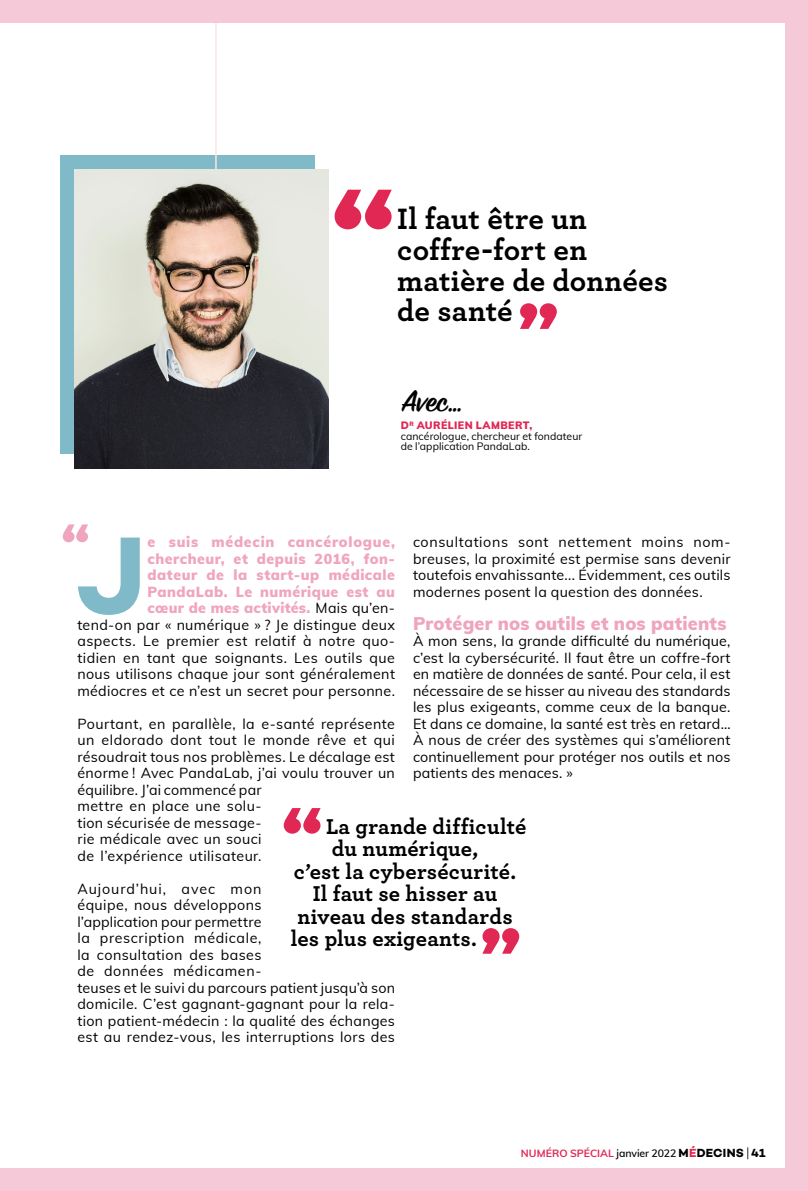
<style>
.page{position:relative;width:808px;height:1191px;background:#fff}
.page>*{position:absolute;margin:0;border:0;box-sizing:border-box;transform-origin:0 0}
.t1{font:700 111.3px "Campton";color:#80bac9}
.t2{font:600 33.3px "Sign Painter House Script";color:#000}
.t3{font:700 30.9px/30.9px "Archer";letter-spacing:.005em;color:#000}
.t4{font:700 22.5px "Archer";letter-spacing:.01em;color:#000}
.t5{font:900 18px "Muli";letter-spacing:.01em;color:#f0a5be}
.t6{font:14.25px/16.5px "Muli";letter-spacing:.025em;color:#000}
.t7{font:10.5px/10.5px "Muli";letter-spacing:.005em;color:#000}
.t8{font:700 10.5px "Muli";letter-spacing:.01em;color:#e12855}
.s1{font-weight:900;color:#e12855}
.s2{font-weight:900;color:#f0a5be}
.s3{font-weight:600;color:#000}
.s4{font-family:"Campton";font-size:12px;color:#000}
.s5{font-family:"Campton";font-size:12px}
.s6{font-family:"Interstate";font-weight:300;font-stretch:condensed;font-size:12px;color:#000}
</style>
<div class="page">
<div style="left:60px;top:155px;width:254px;height:298px;background:#80bac9"></div>
<svg style="left:214px;top:22px;width:462px;height:428px"></svg>
<div style="left:0;top:0;width:808px;height:22px;background:#f6c9d8"></div>
<div style="left:785px;top:0;width:23px;height:1191px;background:#f6c9d8"></div>
<div style="left:0;top:1168px;width:808px;height:23px;background:#f6c9d8"></div>
<img style="left:74px;top:170px;width:254px;height:298px">
<svg style="left:520px;top:303px;width:37px;height:26px"></svg>
<svg style="left:335px;top:190px;width:57px;height:39px"></svg>
<svg style="left:63px;top:524px;width:25px;height:18px"></svg>
<svg style="left:284px;top:808px;width:37px;height:25px"></svg>
<svg style="left:482px;top:928px;width:37px;height:25px"></svg>
<h3 class="t3" style="left:397px;top:201px;width:272px">Il faut être un coffre-fort en matière de données de santé</h3>
<h2 class="t2" style="left:402px;top:381px;width:63px">Avec…</h2>
<p class="t7" style="left:401px;top:420px;width:183px"><span class="s1">D</span><sup>R</sup> <span class="s1">AURÉLIEN LAMBERT, </span>cancérologue, chercheur et fondateur de l’application PandaLab.</p>
<p class="t6" style="left:77px;top:533px;width:319px;text-align:right"><span class="s2">e suis médecin cancérologue, chercheur, et depuis 2016, fon-<br>dateur de la start-up médicale PandaLab. Le numérique est au<br>cœur de mes activités.</span> Mais qu’en-<br>tend-on par « numérique » ? Je distingue deux aspects. Le premier est relatif à notre quo&shy;tidien en tant que soignants. Les outils que nous utilisons chaque jour sont généralement médiocres et ce n’est un secret pour personne.</p>
<p class="t6" style="left:77px;top:714px;width:319px">Pourtant, en parallèle, la e-santé représente un eldorado dont tout le monde rêve et qui résoudrait tous nos problèmes. Le décalage est énorme ! Avec PandaLab, j’ai voulu trouver un équilibre. J’ai commencé par<br>mettre en place une solu-<br>tion sécurisée de message-<br>rie médicale avec un souci<br>de l’expérience utilisateur.</p>
<p class="t6" style="left:77px;top:880px;width:319px">Aujourd’hui, avec mon<br>équipe, nous développons<br>l’application pour permettre<br>la prescription médicale,<br>la consultation des bases<br>de données médicamen-<br>teuses et le suivi du parcours patient jusqu’à son domicile. C’est gagnant-gagnant pour la rela&shy;tion patient-médecin : la qualité des échanges est au rendez-vous, les interruptions lors des</p>
<p class="t6" style="left:413px;top:533px;width:319px;text-align:justify">consultations sont nettement moins nom&shy;breuses, la proximité est permise sans devenir toutefois envahissante... Évidemment, ces outils modernes posent la question des données.</p>
<p class="t5" style="left:413px;top:610px;width:315px">Protéger nos outils et nos patients</p>
<p class="t6" style="left:413px;top:632px;width:319px;text-align:justify">À mon sens, la grande difficulté du numérique, c’est la cybersécurité. Il faut être un coffre-fort en matière de données de santé. Pour cela, il est nécessaire de se hisser au niveau des standards les plus exigeants, comme ceux de la banque.<br>Et dans ce domaine, la santé est très en retard… À nous de créer des systèmes qui s’améliorent continuellement pour protéger nos outils et nos patients des menaces. »</p>
<h1 class="t1" style="left:76px;top:504px;width:71px">J</h1>
<h3 class="t4" style="left:326px;top:808px;width:202px">La grande difficulté</h3>
<h3 class="t4" style="left:332px;top:831px;width:148px">du numérique,</h3>
<h3 class="t4" style="left:294px;top:853px;width:224px">c’est la cybersécurité.</h3>
<h3 class="t4" style="left:313px;top:876px;width:186px">Il faut se hisser au</h3>
<h3 class="t4" style="left:297px;top:898px;width:217px">niveau des standards</h3>
<h3 class="t4" style="left:291px;top:921px;width:188px">les plus exigeants.</h3>
<p class="t8" style="left:521px;top:1145px;width:246px">NUMÉRO SPÉCIAL <span class="s3">janvier 2022</span> <span class="s4">M</span><span class="s5">É</span><span class="s4">DECINS</span> <span class="s6">|</span> <span class="s4">41</span></p>
</div>
